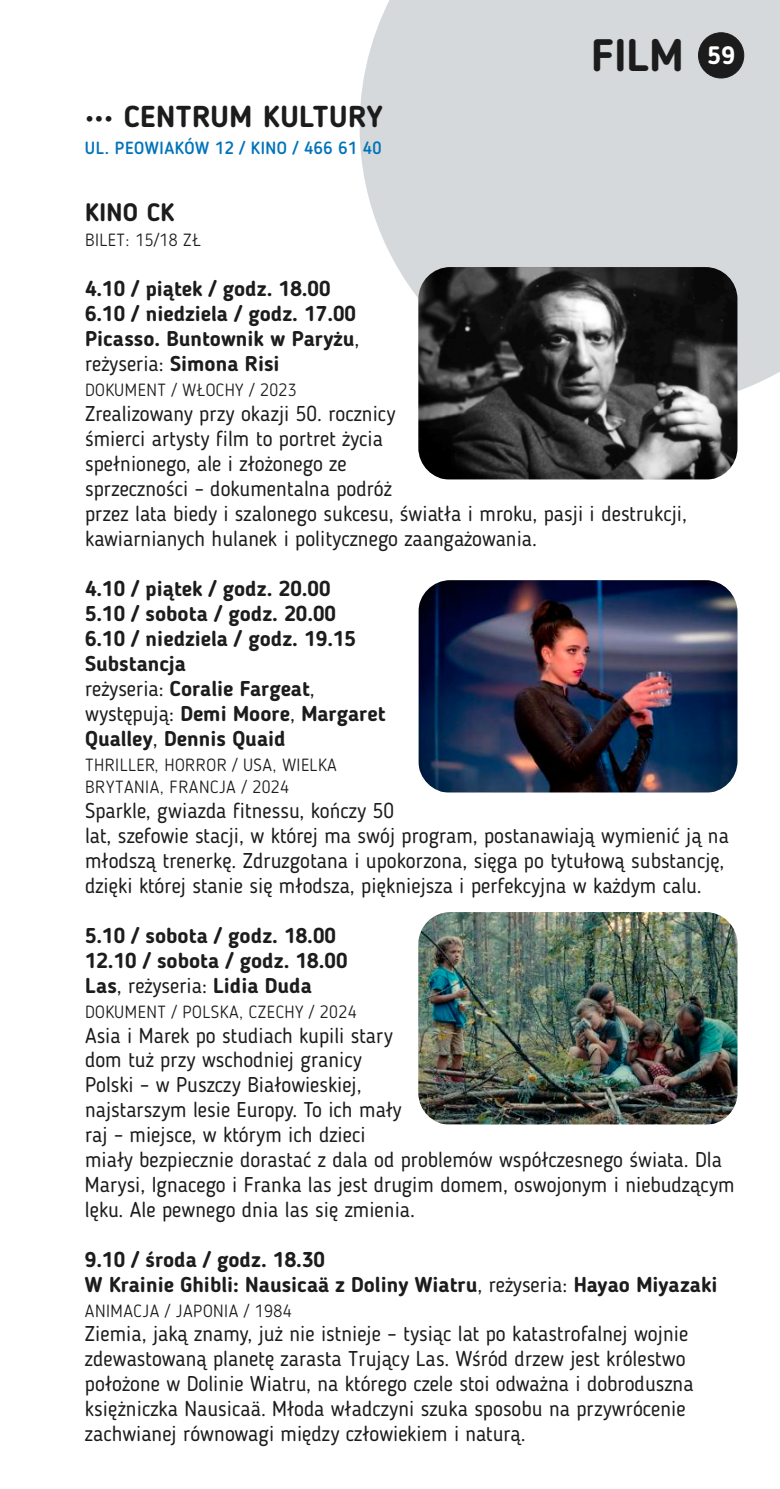
<style>
.page{position:relative;width:780px;height:1489px;background:#fff}
.page>*{position:absolute;margin:0;border:0;box-sizing:border-box;transform-origin:0 0}
.t1{font:700 45px "Blogger Sans";color:#1c1c1c}
.t2{font:700 30px "Blogger Sans";letter-spacing:.015em;color:#1c1c1c}
.t3{font:700 25px "Blogger Sans";letter-spacing:.015em;color:#1c1c1c}
.t4{font:21.25px/25px "Blogger Sans";color:#1c1c1c}
.t5{font:700 21.25px/25px "Blogger Sans";color:#1c1c1c}
.t6{font:300 17.5px/22.5px "Blogger Sans";letter-spacing:.03em;color:#1c1c1c}
.t7{font:500 17.5px "Blogger Sans";letter-spacing:.03em;color:#0073ba}
.s1{font-size:25px;color:#fff}
.s2{font-weight:400}
</style>
<div class="page">
<svg style="left:359px;top:0;width:421px;height:408px;background:#d9dcde"></svg>
<div style="left:698px;top:32px;width:46px;height:46px;background:#1c1c1c;border:1px solid #1c1c1c;border-radius:50%"></div>
<img style="left:418px;top:267px;width:319px;height:213px;border-radius:32px">
<img style="left:418px;top:580px;width:319px;height:212px;border-radius:32px">
<img style="left:418px;top:912px;width:319px;height:212px;border-radius:32px">
<h2 class="t2" style="left:85px;top:105px;width:299px">••• CENTRUM KULTURY</h2>
<p class="t7" style="left:85px;top:141px;width:298px">UL. PEOWIAKÓW 12 / KINO / 466 61 40</p>
<h1 class="t1" style="left:591px;top:37px;width:145px">FILM <span class="s1">59</span></h1>
<p class="t3" style="left:85px;top:201px;width:91px">KINO CK</p>
<p class="t6" style="left:85px;top:230px;width:117px">BILET: 15/18 ZŁ</p>
<p class="t5" style="left:85px;top:278px;width:276px">4.10 / piątek / godz. 18.00<br>6.10 / niedziela / godz. 17.00<br>Picasso. Buntownik w Paryżu<span class="s2">, reżyseria:</span> Simona Risi</p>
<p class="t6" style="left:85px;top:380px;width:213px">DOKUMENT / WŁOCHY / 2023</p>
<p class="t4" style="left:85px;top:403px;width:603px">Zrealizowany przy okazji 50. rocznicy<br>śmierci artysty film to portret życia<br>spełnionego, ale i złożonego ze<br>sprzeczności – dokumentalna podróż<br>przez lata biedy i szalonego sukcesu, światła i mroku, pasji i destrukcji, kawiarnianych hulanek i politycznego zaangażowania.</p>
<p class="t5" style="left:85px;top:577px;width:302px">4.10 / piątek / godz. 20.00<br>5.10 / sobota / godz. 20.00<br>6.10 / niedziela / godz. 19.15<br>Substancja<br><span class="s2">reżyseria:</span> Coralie Fargeat<span class="s2">, występują:</span> Demi Moore<span class="s2">,</span> Margaret<br>Qualley<span class="s2">,</span> Dennis Quaid</p>
<p class="t6" style="left:85px;top:754px;width:253px">THRILLER, HORROR / USA, WIELKA<br>BRYTANIA, FRANCJA / 2024</p>
<p class="t4" style="left:85px;top:800px;width:645px">Sparkle, gwiazda fitnessu, kończy 50<br>lat, szefowie stacji, w której ma swój program, postanawiają wymienić ją na młodszą trenerkę. Zdruzgotana i upokorzona, sięga po tytułową substancję, dzięki której stanie się młodsza, piękniejsza i perfekcyjna w każdym calu.</p>
<p class="t5" style="left:85px;top:924px;width:264px">5.10 / sobota / godz. 18.00<br>12.10 / sobota / godz. 18.00<br>Las<span class="s2">, reżyseria:</span> Lidia Duda</p>
<p class="t6" style="left:85px;top:1001px;width:273px">DOKUMENT / POLSKA, CZECHY / 2024</p>
<p class="t4" style="left:85px;top:1024px;width:651px">Asia i Marek po studiach kupili stary<br>dom tuż przy wschodniej granicy<br>Polski – w Puszczy Białowieskiej,<br>najstarszym lesie Europy. To ich mały<br>raj – miejsce, w którym ich dzieci<br>miały bezpiecznie dorastać z dala od problemów współczesnego świata. Dla Marysi, Ignacego i Franka las jest drugim domem, oswojonym i niebudzącym lęku. Ale pewnego dnia las się zmienia.</p>
<p class="t5" style="left:85px;top:1248px;width:634px">9.10 / środa / godz. 18.30<br>W Krainie Ghibli: Nausicaä z Doliny Wiatru<span class="s2">, reżyseria:</span> Hayao Miyazaki</p>
<p class="t6" style="left:85px;top:1300px;width:208px">ANIMACJA / JAPONIA / 1984</p>
<p class="t4" style="left:85px;top:1323px;width:610px">Ziemia, jaką znamy, już nie istnieje – tysiąc lat po katastrofalnej wojnie zdewastowaną planetę zarasta Trujący Las. Wśród drzew jest królestwo położone w Dolinie Wiatru, na którego czele stoi odważna i dobroduszna księżniczka Nausicaä. Młoda władczyni szuka sposobu na przywrócenie zachwianej równowagi między człowiekiem i naturą.</p>
</div>
